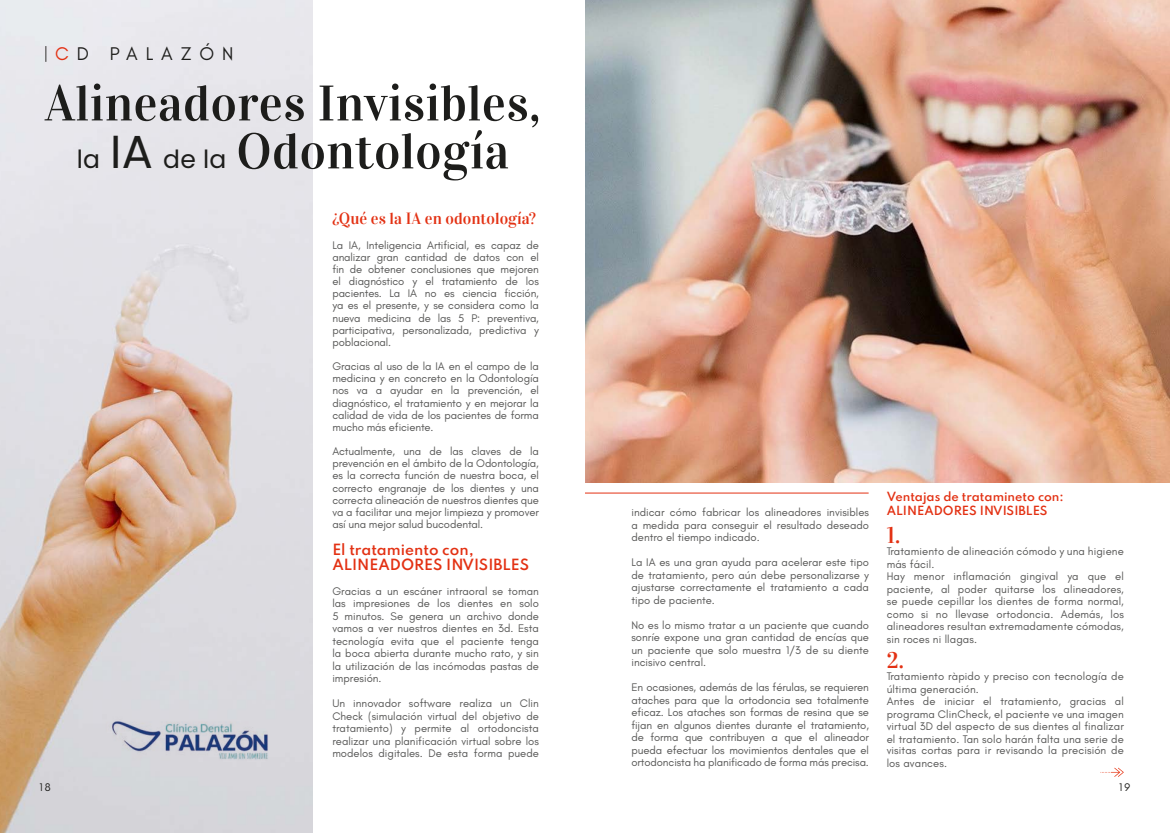
<style>
.page{position:relative;width:1170px;height:833px;background:#fff}
.page>*{position:absolute;margin:0;border:0;box-sizing:border-box;transform-origin:0 0}
.Título_Naranja{font:50px "Vidaloka";letter-spacing:.01em;color:#1d1d1b}
.t1{font:22.5px "Vidaloka";color:#e33113}
.t2{font:18.75px "Glacial Indifference";letter-spacing:.42em;color:#1d1d1b}
.t3{font:16.25px "Vidaloka";color:#e33113}
.t4{font:600 13.75px "Spartan";color:#e33113}
.t5{font:11.25px/12.5px "Glacial Indifference";color:#575756;text-align:justify}
.t6{font:600 11.25px "Spartan";color:#e33113}
.t7{font:11.25px "Glacial Indifference";color:#1d1d1b}
.s1{color:#e33113}
.s2{font-family:"Poppins";font-size:25px}
.s3{font-family:"Poppins";font-size:46.25px}
</style>
<div class="page">
<img style="left:0;top:0;width:312px;height:833px">
<img style="left:585px;top:0;width:584px;height:482px">
<svg style="left:45px;top:46px;width:1px;height:16px"></svg>
<hr style="left:585px;top:493px;width:283px;height:1px;background:#e33113">
<svg style="left:1100px;top:767px;width:23px;height:10px"></svg>
<img style="left:105px;top:713px;width:178px;height:53px">
<p class="t2" style="left:55px;top:43px;width:180px"><span class="s1">C</span>D PALAZÓN</p>
<p class="Título_Naranja" style="left:45px;top:73px;width:497px">Alineadores Invisibles,</p>
<p class="Título_Naranja" style="left:77px;top:121px;width:434px"><span class="s2">la</span> <span class="s3">IA</span> <span class="s2">de la</span> Odontología</p>
<p class="t7" style="left:39px;top:781px;width:13px">18</p>
<p class="t3" style="left:332px;top:209px;width:205px">¿Qué es la IA en odontología?</p>
<p class="t5" style="left:332px;top:239px;width:208px;line-height:12.1px">La IA, Inteligencia Artificial, es capaz de analizar gran cantidad de datos con el fin de obtener conclusiones que mejoren el diagnóstico y el tratamiento de los pacientes. La IA no es ciencia ficción, ya es el presente, y se considera como la nueva medicina de las 5 P: preventiva, participativa, personalizada, predictiva y poblacional.</p>
<p class="t5" style="left:332px;top:360px;width:208px;line-height:12.1px">Gracias al uso de la IA en el campo de la medicina y en concreto en la Odontología nos va a ayudar en la prevención, el diagnóstico, el tratamiento y en mejorar la calidad de vida de los pacientes de forma mucho más eficiente.</p>
<p class="t5" style="left:332px;top:445px;width:208px;line-height:12.1px">Actualmente, una de las claves de la prevención en el ámbito de la Odontología, es la correcta función de nuestra boca, el correcto engranaje de los dientes y una correcta alineación de nuestros dientes que va a facilitar una mejor limpieza y promover así una mejor salud bucodental.</p>
<p class="t4" style="left:332px;top:539px;width:143px">El tratamiento con,</p>
<p class="t4" style="left:332px;top:554px;width:198px">ALINEADORES INVISIBLES</p>
<p class="t5" style="left:332px;top:584px;width:208px">Gracias a un escáner intraoral se toman las impresiones de los dientes en solo 5 minutos. Se genera un archivo donde vamos a ver nuestros dientes en 3d. Esta tecnología evita que el paciente tenga la boca abierta durante mucho rato, y sin la utilización de las incómodas pastas de impresión.</p>
<p class="t5" style="left:332px;top:697px;width:208px">Un innovador software realiza un Clin Check (simulación virtual del objetivo de tratamiento) y permite al ortodoncista realizar una planificación virtual sobre los modelos digitales. De esta forma puede</p>
<p class="t5" style="left:631px;top:506px;width:239px">indicar cómo fabricar los alineadores invisibles a medida para conseguir el resultado deseado dentro el tiempo indicado.</p>
<p class="t5" style="left:631px;top:556px;width:239px">La IA es una gran ayuda para acelerar este tipo de tratamiento, pero aún debe personalizarse y ajustarse correctamente el tratamiento a cada tipo de paciente.</p>
<p class="t5" style="left:631px;top:618px;width:239px">No es lo mismo tratar a un paciente que cuando sonríe expone una gran cantidad de encías que un paciente que solo muestra 1/3 de su diente incisivo central.</p>
<p class="t5" style="left:631px;top:681px;width:239px">En ocasiones, además de las férulas, se requieren ataches para que la ortodoncia sea totalmente eficaz. Los ataches son formas de resina que se fijan en algunos dientes durante el tratamiento, de forma que contribuyen a que el alineador pueda efectuar los movimientos dentales que el ortodoncista ha planificado de forma más precisa.</p>
<p class="t6" style="left:886px;top:487px;width:179px">Ventajas de tratamineto con:</p>
<p class="t6" style="left:886px;top:502px;width:162px">ALINEADORES INVISIBLES</p>
<p class="t1" style="left:886px;top:521px;width:15px">1.</p>
<p class="t5" style="left:886px;top:545px;width:239px">Tratamiento de alineación cómodo y una higiene más fácil.</p>
<p class="t5" style="left:886px;top:570px;width:239px">Hay menor inflamación gingival ya que el paciente, al poder quitarse los alineadores, se puede cepillar los dientes de forma normal, como si no llevase ortodoncia. Además, los alineadores resultan extremadamente cómodas, sin roces ni llagas.</p>
<p class="t1" style="left:886px;top:646px;width:19px">2.</p>
<p class="t5" style="left:886px;top:670px;width:239px">Tratamiento ràpido y preciso con tecnología de última generación.</p>
<p class="t5" style="left:886px;top:695px;width:239px">Antes de iniciar el tratamiento, gracias al programa ClinCheck, el paciente ve una imagen virtual 3D del aspecto de sus dientes al finalizar el tratamiento. Tan solo harán falta una serie de</p>
<p class="t5" style="left:886px;top:744px;width:239px">visitas cortas para ir revisando la precisión de los avances.</p>
<p class="t7" style="left:1118px;top:781px;width:13px">19</p>
</div>
